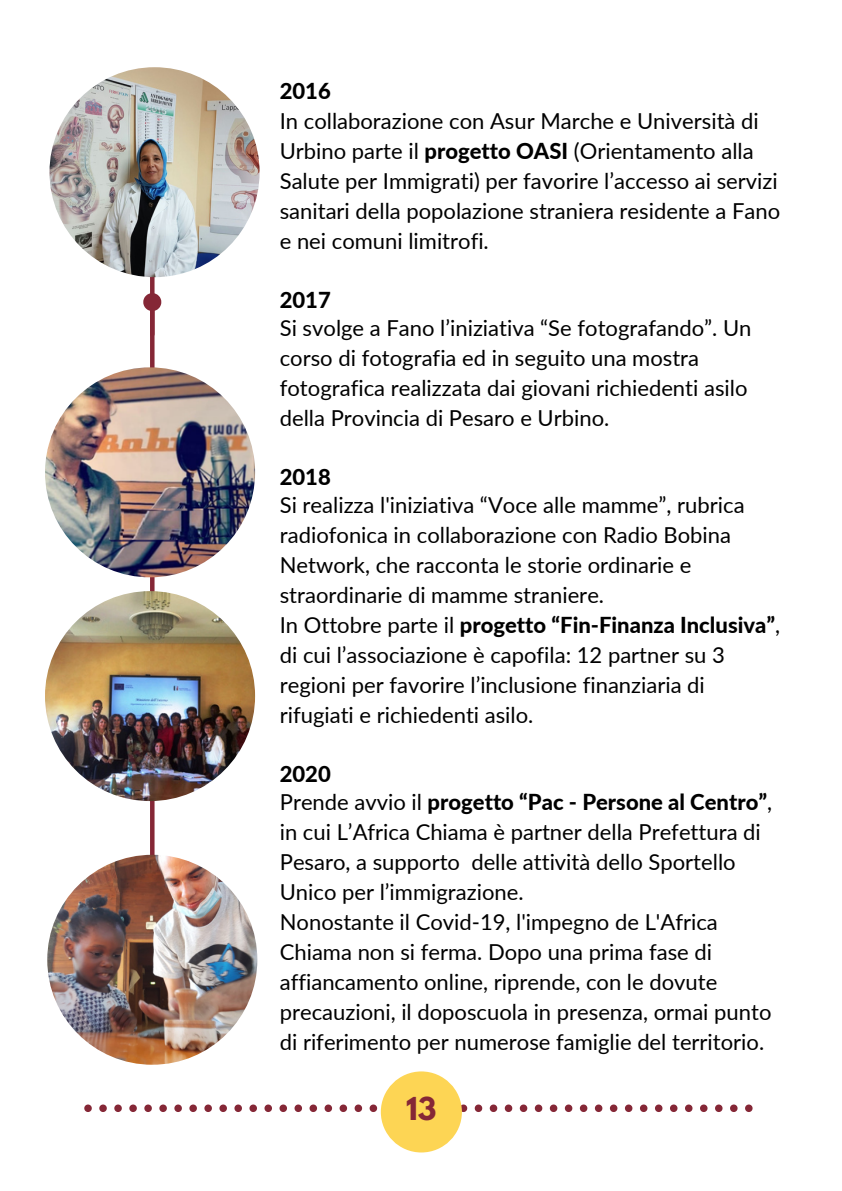
<style>
.page{position:relative;width:842px;height:1191px;background:#fff}
.page>*{position:absolute;margin:0;border:0;box-sizing:border-box;transform-origin:0 0}
.t1{font:700 28px "League Spartan";color:#852736}
.t2{font:22px/30px "Lato";color:#000}
.t3{font:800 22px "Lato";color:#000}
.s1{font-weight:800}
</style>
<div class="page">
<svg style="left:84px;top:1105px;width:668px;height:7px"></svg>
<div style="left:381px;top:1071px;width:81px;height:81px;background:#fdd554;border-radius:50%"></div>
<hr style="left:150px;top:132px;width:4px;height:857px;background:#852736">
<img style="left:49px;top:67px;width:210px;height:210px;border-radius:50%">
<img style="left:45px;top:591px;width:210px;height:210px;border-radius:50%">
<svg style="left:143px;top:290px;width:19px;height:24px"></svg>
<img style="left:47px;top:855px;width:210px;height:210px;border-radius:50%">
<img style="left:45px;top:367px;width:210px;height:210px;border-radius:50%">
<p class="t3" style="left:280px;top:77px;width:53px">2016</p>
<p class="t2" style="left:280px;top:105px;width:502px">In collaborazione con Asur Marche e Università di Urbino parte il <span class="s1">progetto OASI</span> (Orientamento alla Salute per Immigrati) per favorire l’accesso ai servizi sanitari della popolazione straniera residente a Fano e nei comuni limitrofi.</p>
<p class="t3" style="left:280px;top:286px;width:53px">2017</p>
<p class="t2" style="left:280px;top:313px;width:473px">Si svolge a Fano l’iniziativa “Se fotografando”. Un corso di fotografia ed in seguito una mostra fotografica realizzata dai giovani richiedenti asilo della Provincia di Pesaro e Urbino.</p>
<p class="t3" style="left:280px;top:463px;width:53px">2018</p>
<p class="t2" style="left:280px;top:490px;width:502px">Si realizza l'iniziativa “Voce alle mamme”, rubrica radiofonica in collaborazione con Radio Bobina Network, che racconta le storie ordinarie e straordinarie di mamme straniere.<br>In Ottobre parte il <span class="s1">progetto “Fin-Finanza Inclusiva”</span>, di cui l’associazione è capofila: 12 partner su 3 regioni per favorire l’inclusione finanziaria di rifugiati e richiedenti asilo.</p>
<p class="t2" style="left:280px;top:758px;width:494px"><span class="s1">2020<br></span>Prende avvio il <span class="s1">progetto “Pac - Persone al Centro”</span>, in cui L’Africa Chiama è partner della Prefettura di Pesaro, a supporto delle attività dello Sportello Unico per l’immigrazione.<br>Nonostante il Covid-19, l'impegno de L'Africa Chiama non si ferma. Dopo una prima fase di affiancamento online, riprende, con le dovute precauzioni, il doposcuola in presenza, ormai punto di riferimento per numerose famiglie del territorio.</p>
<p class="t1" style="left:406px;top:1094px;width:32px">13</p>
</div>
